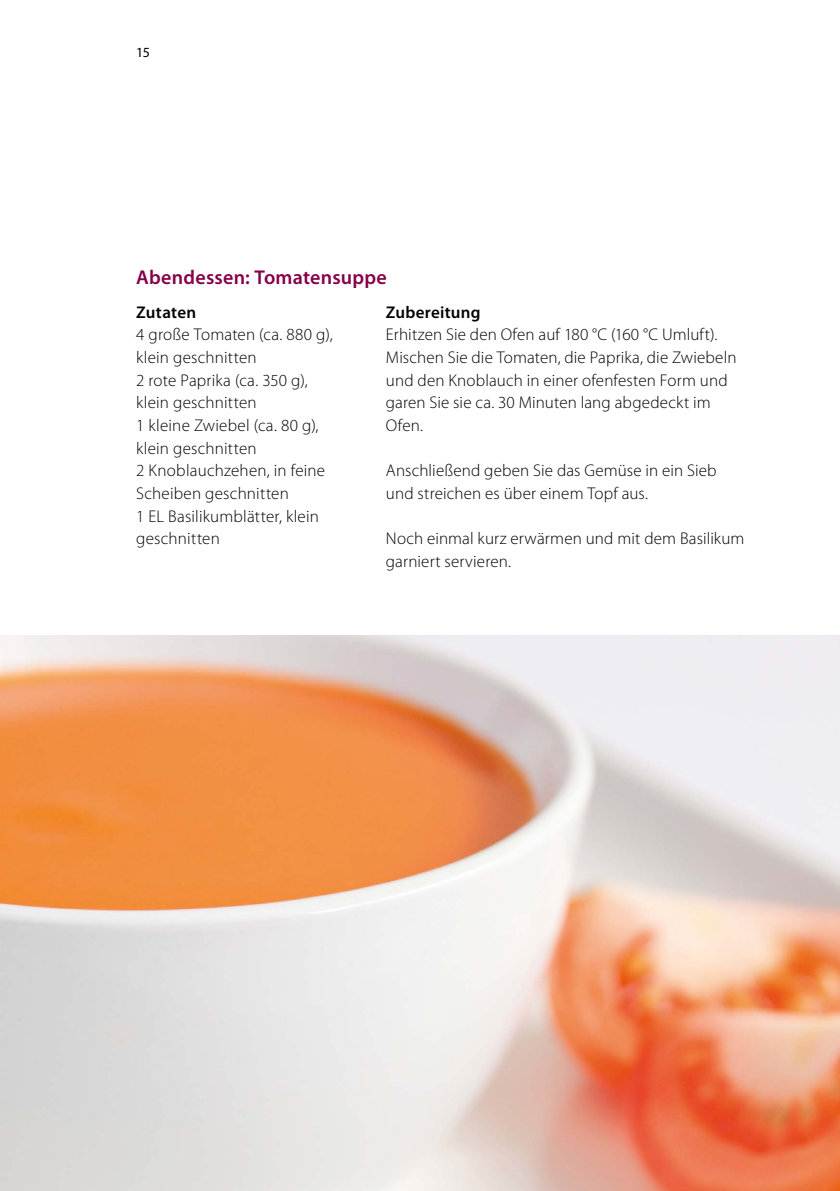
<style>
.page{position:relative;width:840px;height:1191px;background:#fff}
.page>*{position:absolute;margin:0;border:0;box-sizing:border-box;transform-origin:0 0}
.t1{font:600 20px "Myriad Pro";letter-spacing:.01em;color:#850148}
.t2{font:300 17px/22.6px "Myriad Pro";letter-spacing:.01em;color:#000}
.t3{font:600 17px "Myriad Pro";letter-spacing:.015em;color:#000}
.t4{font:14px "Myriad Pro";color:#000}
</style>
<div class="page">
<img style="left:0;top:635px;width:839px;height:556px">
<p class="t4" style="left:136px;top:44px;width:15px">15</p>
<p class="t1" style="left:136px;top:266px;width:252px">Abendessen: Tomatensuppe</p>
<p class="t3" style="left:136px;top:302px;width:61px">Zutaten</p>
<p class="t2" style="left:136px;top:323px;width:198px">4 große Tomaten (ca. 880 g), klein geschnitten<br>2 rote Paprika (ca. 350 g), klein geschnitten<br>1 kleine Zwiebel (ca. 80 g), klein geschnitten<br>2 Knoblauchzehen, in feine<br>Scheiben geschnitten<br>1 EL Basilikumblätter, klein geschnitten</p>
<p class="t3" style="left:386px;top:302px;width:96px">Zubereitung</p>
<p class="t2" style="left:386px;top:323px;width:352px">Erhitzen Sie den Ofen auf 180 °C (160 °C Umluft).<br>Mischen Sie die Tomaten, die Paprika, die Zwiebeln und den Knoblauch in einer ofenfesten Form und garen Sie sie ca. 30 Minuten lang abgedeckt im Ofen.</p>
<p class="t2" style="left:386px;top:460px;width:332px">Anschließend geben Sie das Gemüse in ein Sieb und streichen es über einem Topf aus.</p>
<p class="t2" style="left:386px;top:528px;width:360px">Noch einmal kurz erwärmen und mit dem Basilikum garniert servieren.</p>
</div>
